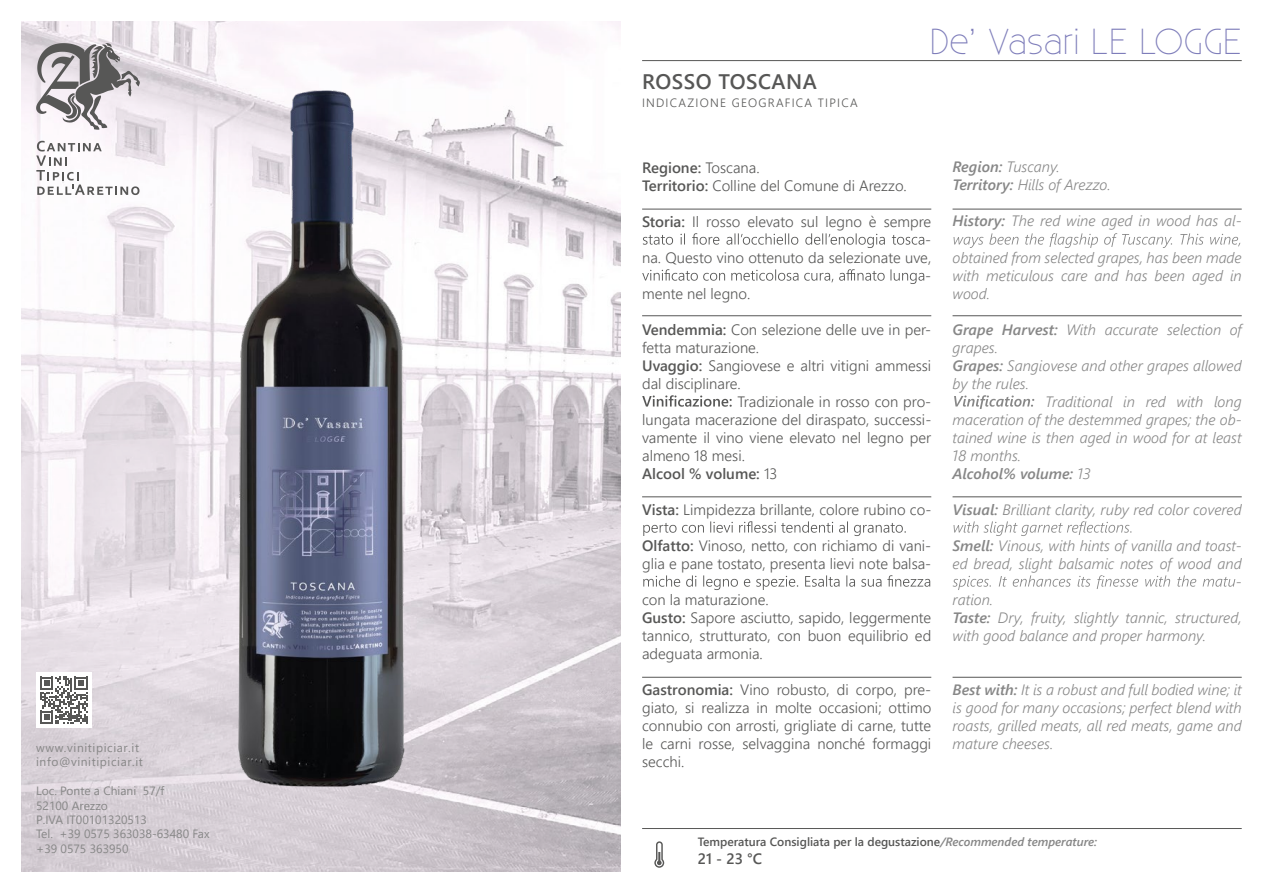
<style>
.page{position:relative;width:1263px;height:893px;background:#fff}
.page>*{position:absolute;margin:0;border:0;box-sizing:border-box;transform-origin:0 0}
.t1{font:300 36px "Existence";color:#7e7dba}
.t2{font:600 21px "Segoe UI";letter-spacing:.025em;color:#575756}
.t3{font:300 15px/18px "Segoe UI";color:#575756}
.t4{font:italic 300 15px/18px "Segoe UI";color:#878787;text-align:justify}
.t5{font:600 15px "Segoe UI";color:#575756}
.t6{font:italic 600 15px "Segoe UI";color:#878787}
.t7{font:12px/14.4px "Segoe UI";color:#878787}
.t8{font:600 12px "Segoe UI";color:#575756}
.t9{font:12px/14.4px "Segoe UI";letter-spacing:.05em;color:#878787}
.t10{font:300 12px "Segoe UI";letter-spacing:.1em;color:#575756}
.s1{font-weight:600}
.s2{font-weight:300}
.s3{font-style:italic;color:#878787}
</style>
<div class="page">
<img style="left:21px;top:21px;width:600px;height:851px">
<hr style="left:642px;top:209px;width:289px;height:1px;background:#575756">
<hr style="left:952px;top:209px;width:290px;height:1px;background:#575756">
<hr style="left:642px;top:315px;width:289px;height:1px;background:#575756">
<hr style="left:952px;top:315px;width:290px;height:1px;background:#575756">
<hr style="left:642px;top:496px;width:289px;height:1px;background:#575756">
<hr style="left:952px;top:496px;width:290px;height:1px;background:#575756">
<hr style="left:642px;top:677px;width:289px;height:1px;background:#575756">
<hr style="left:952px;top:677px;width:290px;height:1px;background:#575756">
<svg style="left:643px;top:233px;width:281px;height:15px"></svg>
<svg style="left:642px;top:269px;width:282px;height:15px"></svg>
<svg style="left:642px;top:395px;width:90px;height:12px"></svg>
<svg style="left:643px;top:521px;width:263px;height:15px"></svg>
<svg style="left:643px;top:575px;width:287px;height:15px"></svg>
<svg style="left:953px;top:233px;width:287px;height:15px"></svg>
<svg style="left:954px;top:395px;width:80px;height:14px"></svg>
<svg style="left:953px;top:521px;width:178px;height:15px"></svg>
<svg style="left:953px;top:575px;width:282px;height:15px"></svg>
<div style="left:36px;top:673px;width:55px;height:55px;background:#fff"></div>
<hr style="left:642px;top:828px;width:600px;height:1px;background:#575756">
<svg style="left:40px;top:676px;width:48px;height:48px"></svg>
<svg style="left:36px;top:141px;width:103px;height:54px"></svg>
<svg style="left:36px;top:43px;width:104px;height:87px"></svg>
<hr style="left:642px;top:60px;width:600px;height:1px;background:#575756">
<svg style="left:654px;top:841px;width:10px;height:27px"></svg>
<img style="left:192px;top:86px;width:255px;height:705px">
<p class="t9" style="left:36px;top:739px;width:108px">www.vinitipiciar.it info@vinitipiciar.it</p>
<p class="t7" style="left:36px;top:783px;width:175px">Loc. Ponte a Chiani 57/f<br>52100 Arezzo<br>P.IVA IT00101320513<br>Tel. +39 0575 363038-63480 Fax +39 0575 363950</p>
<h2 class="t2" style="left:642px;top:61px;width:176px">ROSSO TOSCANA</h2>
<p class="t10" style="left:642px;top:91px;width:217px">INDICAZIONE GEOGRAFICA TIPICA</p>
<h1 class="t1" style="left:929px;top:14px;width:314px">De’ Vasari LE LOGGE</h1>
<p class="t3" style="left:642px;top:157px;width:266px"><span class="s1">Regione:</span> Toscana.<br><span class="s1">Territorio:</span> Colline del Comune di Arezzo.</p>
<p class="t3" style="left:642px;top:211px;width:291px"><span class="s1">Storia:</span> Il rosso elevato sul legno è sempre</p>
<p class="t3" style="left:925px;top:229px;width:7px">-</p>
<p class="t3" style="left:642px;top:247px;width:291px">na. Questo vino ottenuto da selezionate uve,</p>
<p class="t3" style="left:925px;top:265px;width:7px">-</p>
<p class="t3" style="left:642px;top:283px;width:110px">mente nel legno.</p>
<p class="t3" style="left:642px;top:319px;width:291px"><span class="s1">Vendemmia:</span> Con selezione delle uve in per-</p>
<p class="t3" style="left:642px;top:337px;width:119px">fetta maturazione.</p>
<p class="t3" style="left:642px;top:355px;width:291px"><span class="s1">Uvaggio:</span> Sangiovese e altri vitigni ammessi</p>
<p class="t3" style="left:642px;top:373px;width:100px">dal disciplinare.</p>
<p class="t3" style="left:737px;top:391px;width:195px">Tradizionale in rosso con pro-</p>
<p class="t3" style="left:642px;top:409px;width:291px">lungata macerazione del diraspato, successi-</p>
<p class="t3" style="left:642px;top:427px;width:291px">vamente il vino viene elevato nel legno per</p>
<p class="t3" style="left:642px;top:445px;width:104px">almeno 18 mesi.</p>
<p class="t5" style="left:642px;top:459px;width:137px">Alcool % volume: <span class="s2">13</span></p>
<p class="t3" style="left:642px;top:499px;width:291px"><span class="s1">Vista:</span> Limpidezza brillante, colore rubino co-</p>
<p class="t3" style="left:642px;top:535px;width:291px"><span class="s1">Olfatto:</span> Vinoso, netto, con richiamo di vani&shy;glia e pane tostato, presenta lievi note balsa-</p>
<p class="t3" style="left:642px;top:589px;width:291px">con la maturazione.<br><span class="s1">Gusto:</span> Sapore asciutto, sapido, leggermente tannico, strutturato, con buon equilibrio ed adeguata armonia.</p>
<p class="t3" style="left:642px;top:679px;width:291px;text-align:justify"><span class="s1">Gastronomia:</span> Vino robusto, di corpo, pre&shy;giato, si realizza in molte occasioni; ottimo connubio con arrosti, grigliate di carne, tutte le carni rosse, selvaggina nonché formaggi secchi.</p>
<p class="t4" style="left:952px;top:156px;width:160px"><span class="s1">Region:</span> Tuscany.<br><span class="s1">Territory:</span> Hills of Arezzo.</p>
<p class="t4" style="left:952px;top:210px;width:291px"><span class="s1">History:</span> The red wine aged in wood has al-</p>
<p class="t4" style="left:952px;top:246px;width:291px">obtained from selected grapes, has been made with meticulous care and has been aged in wood.</p>
<p class="t4" style="left:952px;top:318px;width:291px"><span class="s1">Grape Harvest:</span> With accurate selection of</p>
<p class="t4" style="left:952px;top:336px;width:47px">grapes.</p>
<p class="t4" style="left:952px;top:354px;width:291px"><span class="s1">Grapes:</span> Sangiovese and other grapes allowed</p>
<p class="t4" style="left:952px;top:372px;width:78px">by the rules.</p>
<p class="t4" style="left:1045px;top:390px;width:198px">Traditional in red with long</p>
<p class="t4" style="left:952px;top:408px;width:291px">maceration of the destemmed grapes; the ob-</p>
<p class="t4" style="left:952px;top:426px;width:291px">tained wine is then aged in wood for at least</p>
<p class="t4" style="left:952px;top:444px;width:70px">18 months.</p>
<p class="t6" style="left:952px;top:459px;width:139px">Alcohol% volume: <span class="s2">13</span></p>
<p class="t4" style="left:952px;top:498px;width:291px"><span class="s1">Visual:</span> Brilliant clarity, ruby red color covered</p>
<p class="t4" style="left:952px;top:534px;width:291px"><span class="s1">Smell:</span> Vinous, with hints of vanilla and toast-</p>
<p class="t4" style="left:952px;top:552px;width:291px">ed bread, slight balsamic notes of wood and</p>
<p class="t4" style="left:1236px;top:570px;width:7px">-</p>
<p class="t4" style="left:952px;top:588px;width:42px">ration.</p>
<p class="t4" style="left:952px;top:606px;width:291px"><span class="s1">Taste:</span> Dry, fruity, slightly tannic, structured,</p>
<p class="t4" style="left:952px;top:624px;width:255px">with good balance and proper harmony.</p>
<p class="t4" style="left:952px;top:678px;width:291px"><span class="s1">Best with:</span> It is a robust and full bodied wine; it is good for many occasions; perfect blend with roasts, grilled meats, all red meats, game and mature cheeses.</p>
<p class="t8" style="left:698px;top:830px;width:401px">Temperatura Consigliata per la degustazione<span class="s3">/Recommended temperature:</span></p>
<p class="t5" style="left:698px;top:845px;width:66px">21 - 23 °C</p>
</div>
